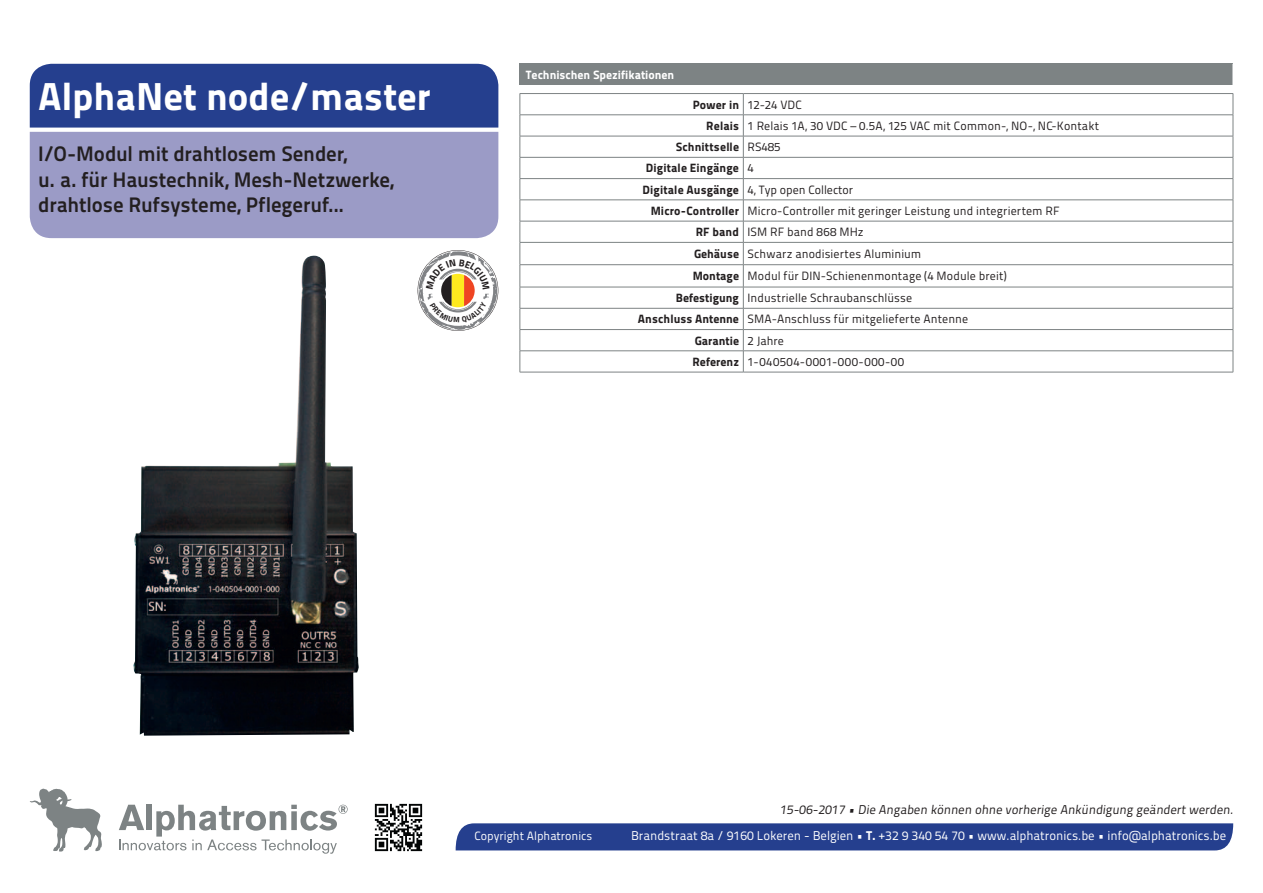
<style>
.page{position:relative;width:1263px;height:893px;background:#fff}
.page>*{position:absolute;margin:0;border:0;box-sizing:border-box;transform-origin:0 0}
.t1{font:39px "Titillium Maps 29 L 999 wt";color:#fff}
.t2{font:21px/25.2px "Titillium Maps 29 L 800 wt";letter-spacing:-.005em;color:#231f20}
.t3{font:12.75px "Titillium Maps 29 L 400 wt";color:#fff}
.t4{font:12.75px "Titillium Maps 29 L 400 wt";color:#231f20}
.t5{font:12px/21.3px "Titillium Maps 29 L 400 wt";letter-spacing:.01em;color:#231f20}
.t6{font:12px/21.3px "Titillium Maps 29 L 999 wt";letter-spacing:.005em;color:#231f20}
.t7{font:12px "Titillium Maps 29 L 400 wt";letter-spacing:.05em;color:#231f20}
.t8{font:12px "Titillium Maps 29 L 999 wt";color:#fff}
.t9{font:12px "Titillium Maps 29 L 400 wt";color:#fff}
.s1{font-family:"Titillium Maps 29 L 999 wt"}
.s2{font-family:"Titillium Maps 29 L 400 wt"}
</style>
<div class="page">
<div style="left:30px;top:64px;width:468px;height:64px;background:#253f8e"></div>
<div style="left:30px;top:132px;width:468px;height:106px;background:#9b9bc6"></div>
<svg style="left:119px;top:805px;width:229px;height:49px"></svg>
<svg style="left:30px;top:788px;width:72px;height:64px"></svg>
<div style="left:456px;top:823px;width:777px;height:27px;background:#253f8e"></div>
<img style="left:133px;top:256px;width:226px;height:480px">
<img style="left:374px;top:803px;width:49px;height:49px">
<div style="left:520px;top:64px;width:713px;height:21px;background:#7d8384"></div>
<hr style="left:520px;top:93px;width:223px;height:1px;background:#7d8384">
<hr style="left:743px;top:93px;width:490px;height:1px;background:#7d8384">
<hr style="left:520px;top:115px;width:223px;height:1px;background:#7d8384">
<hr style="left:743px;top:115px;width:490px;height:1px;background:#7d8384">
<hr style="left:520px;top:136px;width:223px;height:1px;background:#7d8384">
<hr style="left:743px;top:136px;width:490px;height:1px;background:#7d8384">
<hr style="left:520px;top:157px;width:223px;height:1px;background:#7d8384">
<hr style="left:743px;top:157px;width:490px;height:1px;background:#7d8384">
<hr style="left:520px;top:178px;width:223px;height:1px;background:#7d8384">
<hr style="left:743px;top:178px;width:490px;height:1px;background:#7d8384">
<hr style="left:520px;top:200px;width:223px;height:1px;background:#7d8384">
<hr style="left:743px;top:200px;width:490px;height:1px;background:#7d8384">
<hr style="left:520px;top:221px;width:223px;height:1px;background:#7d8384">
<hr style="left:743px;top:221px;width:490px;height:1px;background:#7d8384">
<hr style="left:520px;top:242px;width:223px;height:1px;background:#7d8384">
<hr style="left:743px;top:242px;width:490px;height:1px;background:#7d8384">
<hr style="left:520px;top:264px;width:223px;height:1px;background:#7d8384">
<hr style="left:743px;top:264px;width:490px;height:1px;background:#7d8384">
<hr style="left:520px;top:287px;width:223px;height:1px;background:#7d8384">
<hr style="left:743px;top:287px;width:490px;height:1px;background:#7d8384">
<hr style="left:520px;top:308px;width:223px;height:1px;background:#7d8384">
<hr style="left:743px;top:308px;width:490px;height:1px;background:#7d8384">
<hr style="left:520px;top:329px;width:223px;height:1px;background:#7d8384">
<hr style="left:743px;top:329px;width:490px;height:1px;background:#7d8384">
<hr style="left:520px;top:351px;width:223px;height:1px;background:#7d8384">
<svg style="left:520px;top:94px;width:1px;height:278px"></svg>
<hr style="left:743px;top:351px;width:490px;height:1px;background:#7d8384">
<svg style="left:743px;top:94px;width:1px;height:278px"></svg>
<svg style="left:1233px;top:94px;width:1px;height:278px"></svg>
<hr style="left:520px;top:372px;width:223px;height:1px;background:#7d8384">
<hr style="left:743px;top:372px;width:490px;height:1px;background:#7d8384">
<svg style="left:417px;top:250px;width:81px;height:81px"></svg>
<h1 class="t1" style="left:38px;top:66px;width:394px">AlphaNet node/master</h1>
<h2 class="t2" style="left:38px;top:140px;width:357px">I/O-Modul mit drahtlosem Sender,<br>u. a. für Haustechnik, Mesh-Netzwerke, drahtlose Rufsysteme, Pflegeruf...</h2>
<p class="t8" style="left:526px;top:65px;width:150px">Technischen Spezifikationen</p>
<p class="t5" style="left:706px;top:93px;width:394px;text-indent:-14px"><span class="s1">Power in</span> 12-24 VDC<br><span class="s1">Relais</span> 1 Relais 1A, 30 VDC – 0.5A, 125 VAC mit Common-, NO-, NC-Kontakt</p>
<p class="t6" style="left:646px;top:136px;width:136px;text-indent:30px">Schnittselle <span class="s2">RS485<br></span>Digitale Eingänge <span class="s2">4</span></p>
<p class="t5" style="left:642px;top:178px;width:212px"><span class="s1">Digitale Ausgänge</span> 4, Typ open Collector</p>
<p class="t5" style="left:651px;top:200px;width:410px"><span class="s1">Micro-Controller</span> Micro-Controller mit geringer Leistung und integriertem RF</p>
<p class="t5" style="left:696px;top:221px;width:169px"><span class="s1">RF band</span> ISM RF band 868 MHz</p>
<p class="t5" style="left:694px;top:243px;width:229px"><span class="s1">Gehäuse</span> Schwarz anodisiertes Aluminium</p>
<p class="t5" style="left:693px;top:265px;width:316px"><span class="s1">Montage</span> Modul für DIN-Schienenmontage (4 Module breit)</p>
<p class="t5" style="left:676px;top:287px;width:238px"><span class="s1">Befestigung</span> Industrielle Schraubanschlüsse</p>
<p class="t5" style="left:638px;top:308px;width:332px"><span class="s1">Anschluss Antenne</span> SMA-Anschluss für mitgelieferte Antenne</p>
<p class="t6" style="left:695px;top:329px;width:91px">Garantie <span class="s2">2 Jahre</span></p>
<p class="t7" style="left:693px;top:353px;width:213px"><span class="s1">Referenz</span> 1-040504-0001-000-000-00</p>
<p class="t4" style="left:780px;top:800px;width:457px">15-06-2017 • Die Angaben können ohne vorherige Ankündigung geändert werden.</p>
<p class="t9" style="left:475px;top:827px;width:119px">Copyright Alphatronics</p>
<p class="t3" style="left:631px;top:826px;width:597px">Brandstraat 8a / 9160 Lokeren - Belgien • <span class="s1">T.</span> +32 9 340 54 70 • www.alphatronics.be • info@alphatronics.be</p>
</div>
